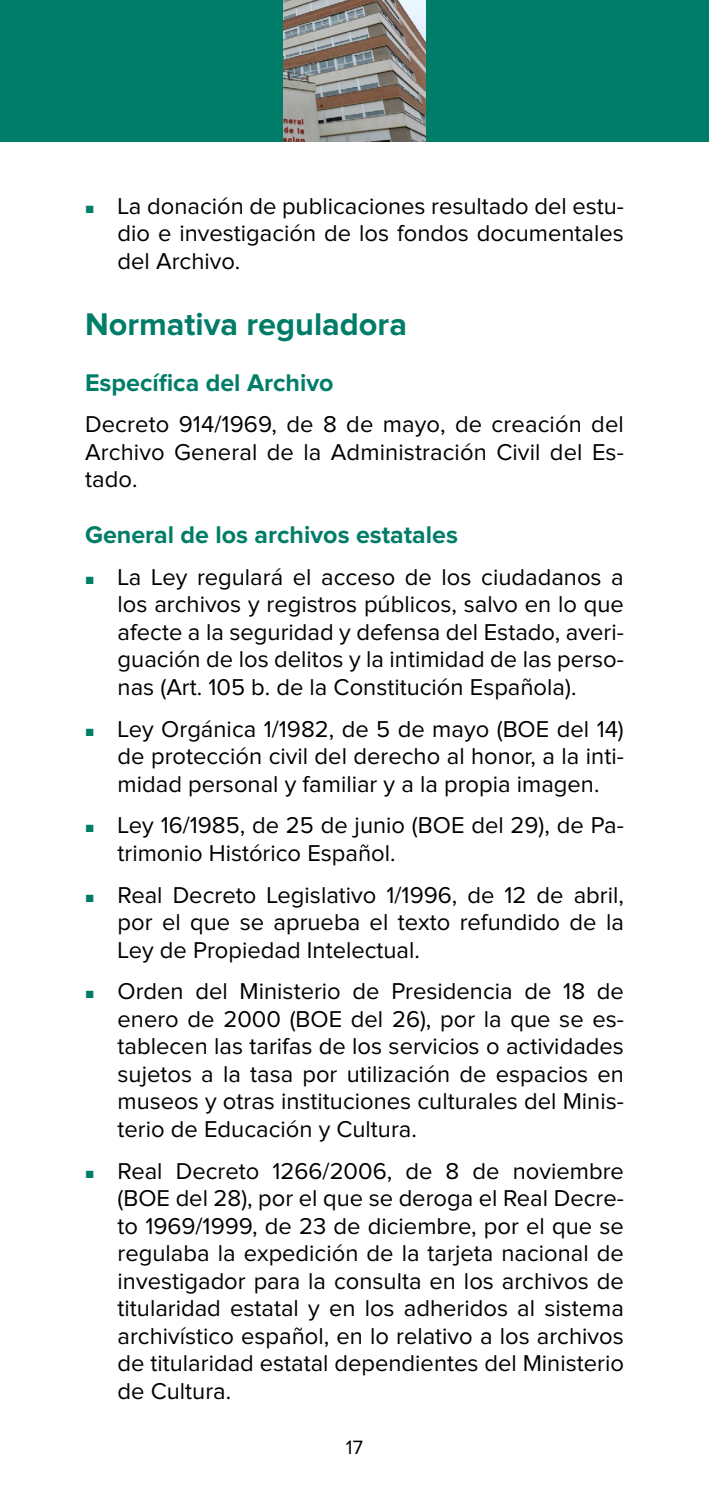
<style>
.page{position:relative;width:709px;height:1489px;background:#fff}
.page>*{position:absolute;margin:0;border:0;box-sizing:border-box;transform-origin:0 0}
.t1{font:700 32.5px "Proxima Nova";color:#007d68}
.t2{font:700 25px "Proxima Nova";color:#007d68}
.t3{font:23.75px/27.5px "Proxima Nova";color:#000;text-align:justify}
.t4{font:20px "Proxima Nova";color:#000}
.s1{color:#007d68}
</style>
<div class="page">
<div style="left:0;top:0;width:709px;height:142px;background:#007d68"></div>
<img style="left:283px;top:0;width:142px;height:142px">
<p class="t3" style="left:118px;top:193px;width:508px;text-indent:-32px"><span class="s1">■</span> La donación de publicaciones resultado del estu&shy;dio e investigación de los fondos documentales del Archivo.</p>
<h1 class="t1" style="left:85px;top:309px;width:323px">Normativa reguladora</h1>
<p class="t2" style="left:85px;top:371px;width:250px">Específica del Archivo</p>
<p class="t3" style="left:85px;top:411px;width:540px">Decreto 914/1969, de 8 de mayo, de creación del Archivo General de la Administración Civil del Es&shy;tado.</p>
<p class="t2" style="left:85px;top:523px;width:374px">General de los archivos estatales</p>
<p class="t3" style="left:118px;top:564px;width:508px;text-indent:-32px"><span class="s1">■</span> La Ley regulará el acceso de los ciudadanos a los archivos y registros públicos, salvo en lo que afecte a la seguridad y defensa del Estado, averi&shy;guación de los delitos y la intimidad de las perso&shy;nas (Art. 105 b. de la Constitución Española).</p>
<p class="t3" style="left:118px;top:716px;width:508px;text-indent:-32px"><span class="s1">■</span> Ley Orgánica 1/1982, de 5 de mayo (BOE del 14) de protección civil del derecho al honor, a la inti&shy;midad personal y familiar y a la propia imagen.</p>
<p class="t3" style="left:118px;top:812px;width:508px;text-indent:-32px"><span class="s1">■</span> Ley 16/1985, de 25 de junio (BOE del 29), de Pa&shy;trimonio Histórico Español.</p>
<p class="t3" style="left:118px;top:881px;width:508px;text-indent:-32px"><span class="s1">■</span> Real Decreto Legislativo 1/1996, de 12 de abril, por el que se aprueba el texto refundido de la Ley de Propiedad Intelectual.</p>
<p class="t3" style="left:118px;top:978px;width:508px;text-indent:-32px"><span class="s1">■</span> Orden del Ministerio de Presidencia de 18 de enero de 2000 (BOE del 26), por la que se es&shy;tablecen las tarifas de los servicios o actividades sujetos a la tasa por utilización de espacios en museos y otras instituciones culturales del Minis&shy;terio de Educación y Cultura.</p>
<p class="t3" style="left:118px;top:1157px;width:508px;text-indent:-32px"><span class="s1">■</span> Real Decreto 1266/2006, de 8 de noviembre (BOE del 28), por el que se deroga el Real Decre&shy;to 1969/1999, de 23 de diciembre, por el que se regulaba la expedición de la tarjeta nacional de investigador para la consulta en los archivos de titularidad estatal y en los adheridos al sistema archivístico español, en lo relativo a los archivos de titularidad estatal dependientes del Ministerio de Cultura.</p>
<p class="t4" style="left:346px;top:1438px;width:19px">17</p>
</div>
